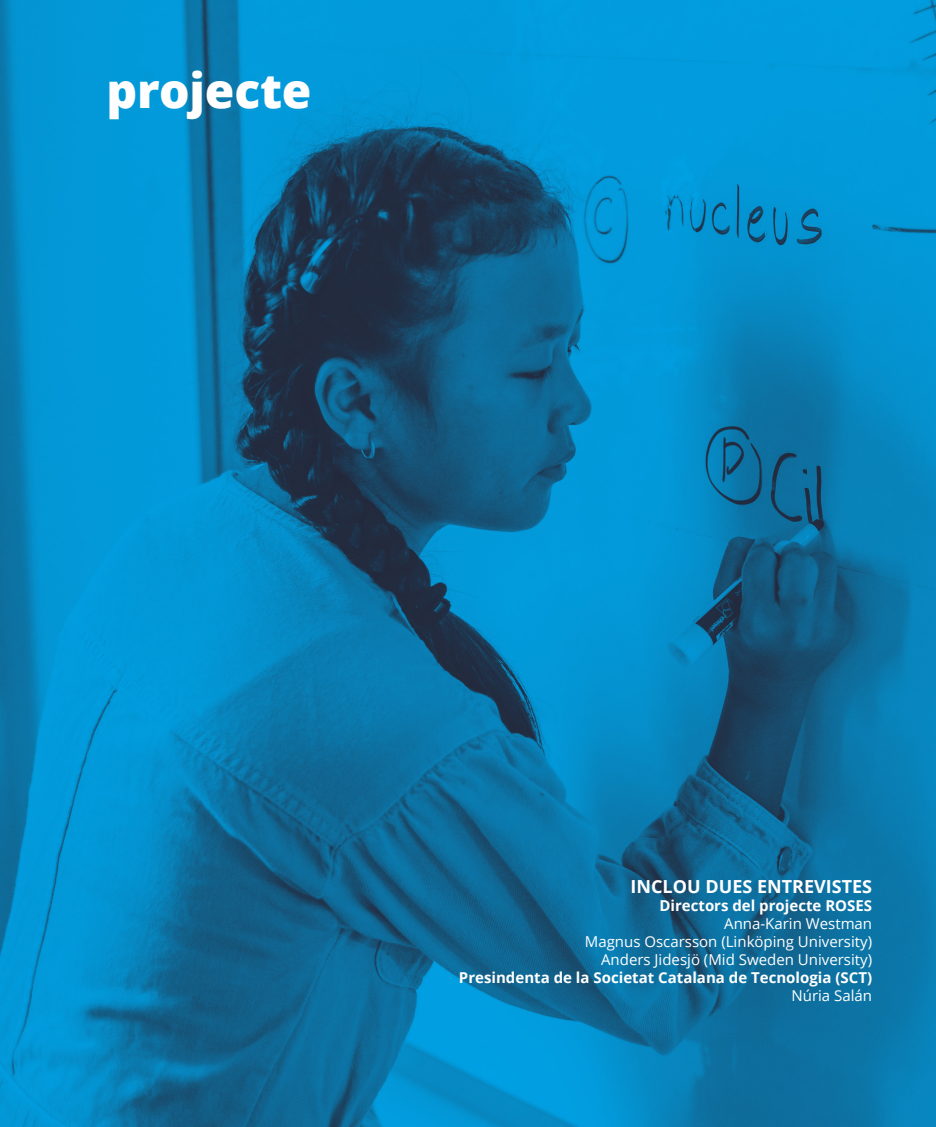
<style>
.page{position:relative;width:936px;height:1127px;background:#fff}
.page>*{position:absolute;margin:0;border:0;box-sizing:border-box;transform-origin:0 0}
.TEXTOS{font:800 48px "Open Sans";letter-spacing:-.005em;color:#fff}
.TEXTOS-2{font:700 18px "Open Sans";color:#fff}
.TEXTOS-3{font:15px "Open Sans";color:#fff}
.TEXTOS-4{font:700 15px "Open Sans";color:#fff}
</style>
<div class="page">
<img style="left:0;top:0;width:935px;height:1127px">
<p class="TEXTOS" style="left:106px;top:54px;width:207px">projecte</p>
<p class="TEXTOS-2" style="left:630px;top:874px;width:243px">INCLOU DUES ENTREVISTES</p>
<p class="TEXTOS-4" style="left:659px;top:895px;width:214px">Directors del projecte ROSES</p>
<p class="TEXTOS-3" style="left:724px;top:913px;width:149px">Anna-Karin Westman</p>
<p class="TEXTOS-3" style="left:584px;top:931px;width:289px">Magnus Oscarsson (Linköping University)</p>
<p class="TEXTOS-3" style="left:601px;top:949px;width:272px">Anders Jidesjö (Mid Sweden University)</p>
<p class="TEXTOS-4" style="left:459px;top:967px;width:414px">Presindenta de la Societat Catalana de Tecnologia (SCT)</p>
<p class="TEXTOS-3" style="left:791px;top:985px;width:82px">Núria Salán</p>
</div>
